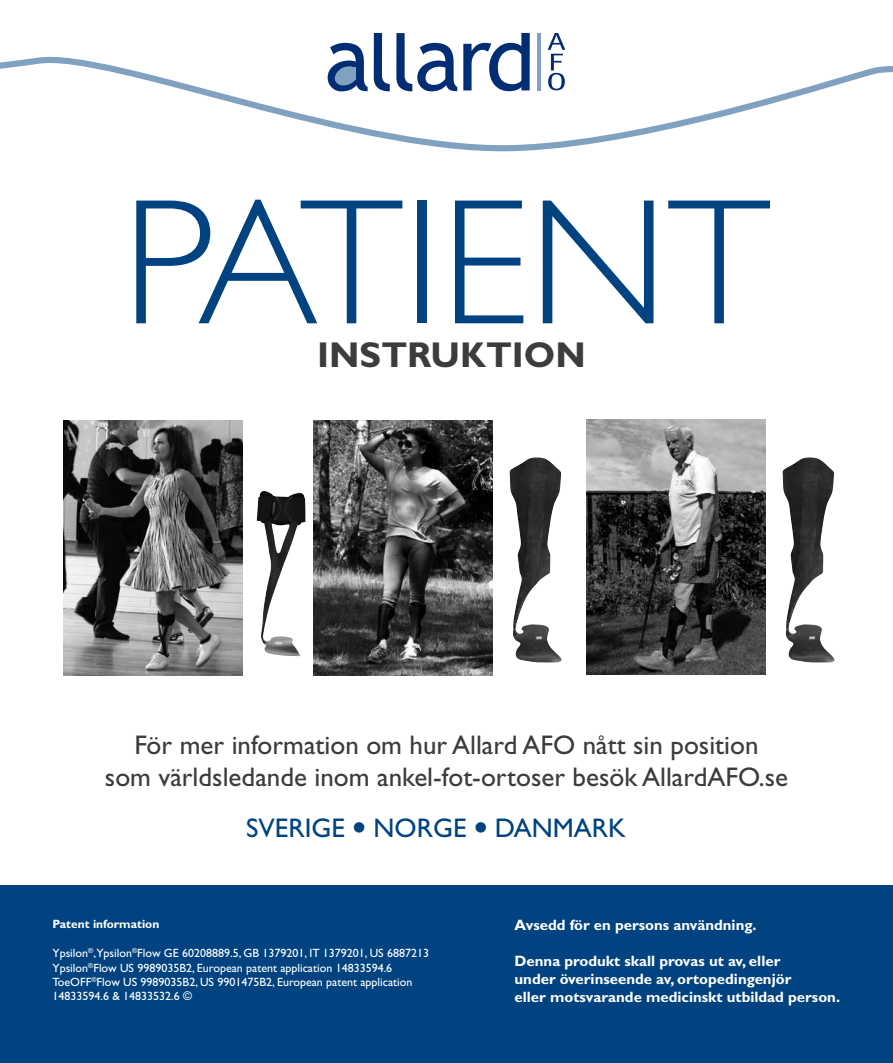
<style>
.page{position:relative;width:893px;height:1063px;background:#fff}
.page>*{position:absolute;margin:0;border:0;box-sizing:border-box;transform-origin:0 0}
.t1{font:300 180px "Gill Sans Std";color:#004380}
.t2{font:700 36px "Gill Sans Std";color:#3c3c3b}
.t3{font:27px/32.4px "Gill Sans Std";color:#3c3c3b;text-align:center}
.t4{font:27px "Gill Sans Std";color:#004380}
.t5{font:700 15px/18px "Gill Sans Std";color:#fff}
.t6{font:12px/14.4px "Gill Sans Std";color:#fff}
.t7{font:700 12px "Gill Sans Std";color:#fff}
</style>
<div class="page">
<div style="left:0;top:885px;width:893px;height:178px;background:#004380"></div>
<hr style="left:537px;top:33px;width:4px;height:57px;background:#80a1c0">
<svg style="left:374px;top:33px;width:9px;height:24px"></svg>
<svg style="left:396px;top:33px;width:58px;height:24px"></svg>
<svg style="left:463px;top:33px;width:67px;height:24px"></svg>
<svg style="left:330px;top:43px;width:34px;height:14px"></svg>
<svg style="left:548px;top:33px;width:17px;height:24px"></svg>
<svg style="left:0;top:57px;width:893px;height:94px"></svg>
<img style="left:587px;top:420px;width:178px;height:255px">
<img style="left:314px;top:420px;width:178px;height:255px">
<img style="left:64px;top:420px;width:178px;height:255px">
<img style="left:257px;top:491px;width:48px;height:165px">
<img style="left:509px;top:457px;width:53px;height:205px">
<img style="left:782px;top:457px;width:53px;height:205px">
<h1 class="t1" style="left:122px;top:162px;width:650px">PATIENT</h1>
<h2 class="t2" style="left:317px;top:333px;width:270px">INSTRUKTION</h2>
<h3 class="t3" style="left:105px;top:729px;width:685px">För mer information om hur Allard AFO nått sin position<br>som världsledande inom ankel-fot-ortoser besök AllardAFO.se</h3>
<h3 class="t4" style="left:246px;top:813px;width:381px">SVERIGE ● NORGE ● DANMARK</h3>
<p class="t7" style="left:52px;top:917px;width:108px">Patent information</p>
<p class="t6" style="left:52px;top:946px;width:378px">Ypsilon<sup>®</sup>,Ypsilon<sup>®</sup>Flow GE 60208889.5, GB 1379201, IT 1379201, US 6887213<br>Ypsilon<sup>®</sup>Flow US 9989035B2, European patent application 14833594.6<br>ToeOFF<sup>®</sup>Flow US 9989035B2, US 9901475B2, European patent application 14833594.6 &amp; 14833532.6 ©</p>
<p class="t5" style="left:514px;top:916px;width:244px">Avsedd för en persons användning.</p>
<p class="t5" style="left:514px;top:952px;width:327px">Denna produkt skall provas ut av, eller<br>under överinseende av, ortopedingenjör<br>eller motsvarande medicinskt utbildad person.</p>
</div>
